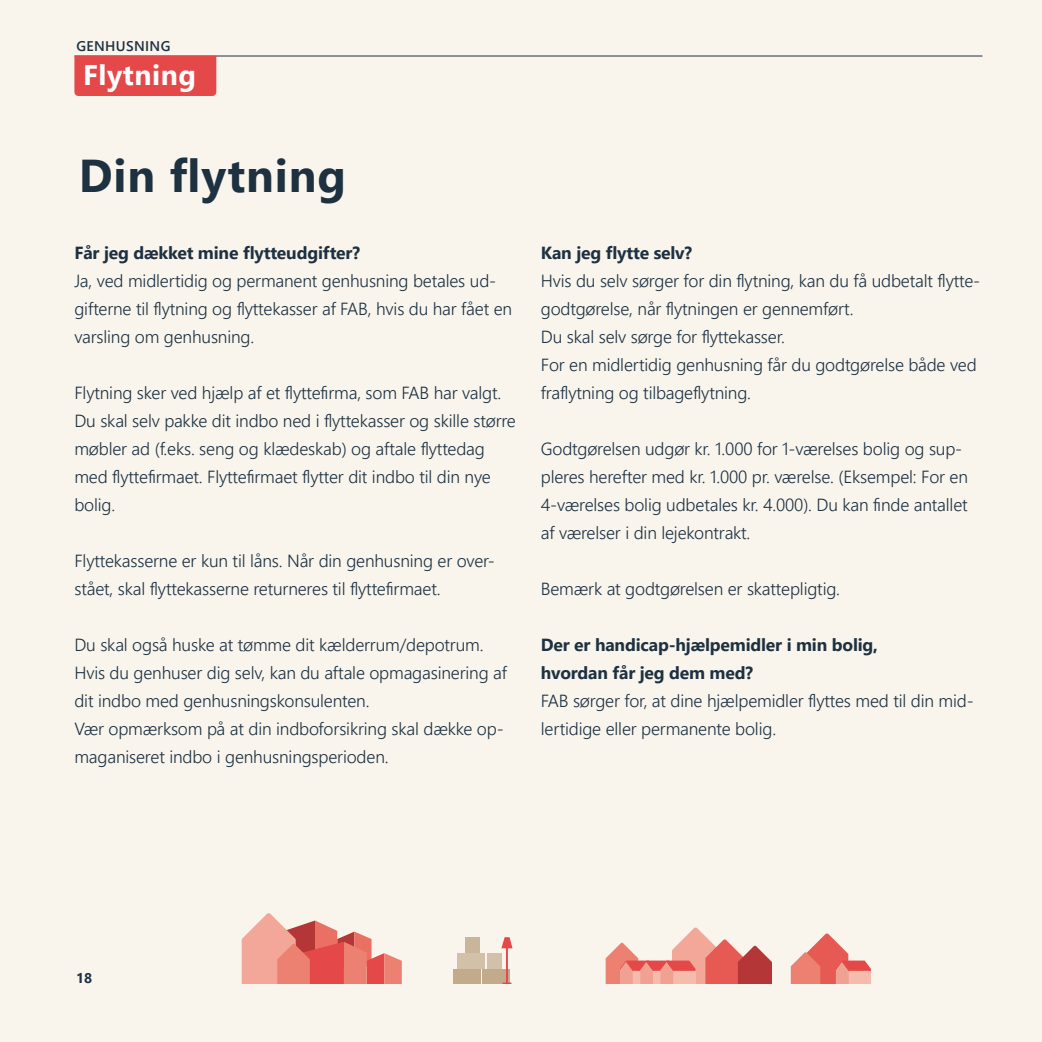
<style>
.page{position:relative;width:1042px;height:1042px;background:#f9f5ed}
.page>*{position:absolute;margin:0;border:0;box-sizing:border-box;transform-origin:0 0}
.Rubrik_L{font:700 46.02px "Segoe UI";letter-spacing:.02em;color:#1e3141}
.Rubrik_L-2{font:700 28.35px "Segoe UI";letter-spacing:.02em;color:#fff}
.Brødtekst_L{font:300 17.5px/28px "Segoe UI";letter-spacing:-.01em;color:#1e3141}
.Brødtekst_L-2{font:700 17.5px/28px "Segoe UI";letter-spacing:-.01em;color:#1e3141}
.t1{font:600 14px "Segoe UI";letter-spacing:.025em;color:#1e3141}
.t2{font:700 14px "Segoe UI";color:#1e3141}
</style>
<div class="page">
<div style="left:453px;top:968px;width:28px;height:16px;background:#c1ab8b"></div>
<div style="left:482px;top:968px;width:28px;height:16px;background:#c1ab8b"></div>
<div style="left:457px;top:953px;width:28px;height:15px;background:#d2c1a8"></div>
<div style="left:487px;top:953px;width:14px;height:15px;background:#d2c1a8"></div>
<div style="left:465px;top:937px;width:14px;height:16px;background:#c9b69a"></div>
<svg style="left:501px;top:937px;width:11px;height:11px"></svg>
<hr style="left:506px;top:946px;width:2px;height:37px;background:#e54849">
<svg style="left:502px;top:982px;width:9px;height:2px"></svg>
<svg style="left:605px;top:927px;width:167px;height:57px"></svg>
<svg style="left:242px;top:913px;width:160px;height:71px"></svg>
<svg style="left:791px;top:933px;width:80px;height:51px"></svg>
<hr style="left:74px;top:56px;width:908px;height:1px;background:#1e3141">
<div style="left:74px;top:56px;width:142px;height:40px;background:#e54849"></div>
<p class="t1" style="left:76px;top:33px;width:95px">GENHUSNING</p>
<p class="Rubrik_L-2" style="left:83px;top:48px;width:115px">Flytning</p>
<p class="Rubrik_L" style="left:79px;top:132px;width:269px">Din flytning</p>
<p class="Brødtekst_L-2" style="left:74px;top:237px;width:287px">Får jeg dækket mine flytteudgifter?</p>
<p class="Brødtekst_L" style="left:74px;top:265px;width:439px">Ja, ved midlertidig og permanent genhusning betales ud&shy;gifterne til flytning og flyttekasser af FAB, hvis du har fået en varsling om genhusning.</p>
<p class="Brødtekst_L" style="left:74px;top:377px;width:443px">Flytning sker ved hjælp af et flyttefirma, som FAB har valgt.<br>Du skal selv pakke dit indbo ned i flyttekasser og skille større møbler ad (f.eks. seng og klædeskab) og aftale flyttedag med flyttefirmaet. Flyttefirmaet flytter dit indbo til din nye bolig.</p>
<p class="Brødtekst_L" style="left:74px;top:545px;width:422px">Flyttekasserne er kun til låns. Når din genhusning er over&shy;stået, skal flyttekasserne returneres til flyttefirmaet.</p>
<p class="Brødtekst_L" style="left:74px;top:629px;width:411px">Du skal også huske at tømme dit kælderrum/depotrum.</p>
<p class="Brødtekst_L" style="left:74px;top:657px;width:434px">Hvis du genhuser dig selv, kan du aftale opmagasinering af dit indbo med genhusningskonsulenten.</p>
<p class="Brødtekst_L" style="left:74px;top:713px;width:431px">Vær opmærksom på at din indboforsikring skal dække op&shy;maganiseret indbo i genhusningsperioden.</p>
<p class="Brødtekst_L-2" style="left:541px;top:237px;width:153px">Kan jeg flytte selv?</p>
<p class="Brødtekst_L" style="left:541px;top:265px;width:441px">Hvis du selv sørger for din flytning, kan du få udbetalt flytte&shy;godtgørelse, når flytningen er gennemført.</p>
<p class="Brødtekst_L" style="left:541px;top:321px;width:245px">Du skal selv sørge for flyttekasser.</p>
<p class="Brødtekst_L" style="left:541px;top:349px;width:437px">For en midlertidig genhusning får du godtgørelse både ved fraflytning og tilbageflytning.</p>
<p class="Brødtekst_L" style="left:541px;top:433px;width:429px">Godtgørelsen udgør kr. 1.000 for 1-værelses bolig og sup&shy;pleres herefter med kr. 1.000 pr. værelse. (Eksempel: For en 4-værelses bolig udbetales kr. 4.000). Du kan finde antallet af værelser i din lejekontrakt.</p>
<p class="Brødtekst_L" style="left:541px;top:573px;width:301px">Bemærk at godtgørelsen er skattepligtig.</p>
<p class="Brødtekst_L-2" style="left:541px;top:629px;width:339px">Der er handicap-hjælpemidler i min bolig, hvordan får jeg dem med?</p>
<p class="Brødtekst_L" style="left:541px;top:685px;width:434px">FAB sørger for, at dine hjælpemidler flyttes med til din mid&shy;lertidige eller permanente bolig.</p>
<p class="t2" style="left:76px;top:965px;width:17px">18</p>
</div>
